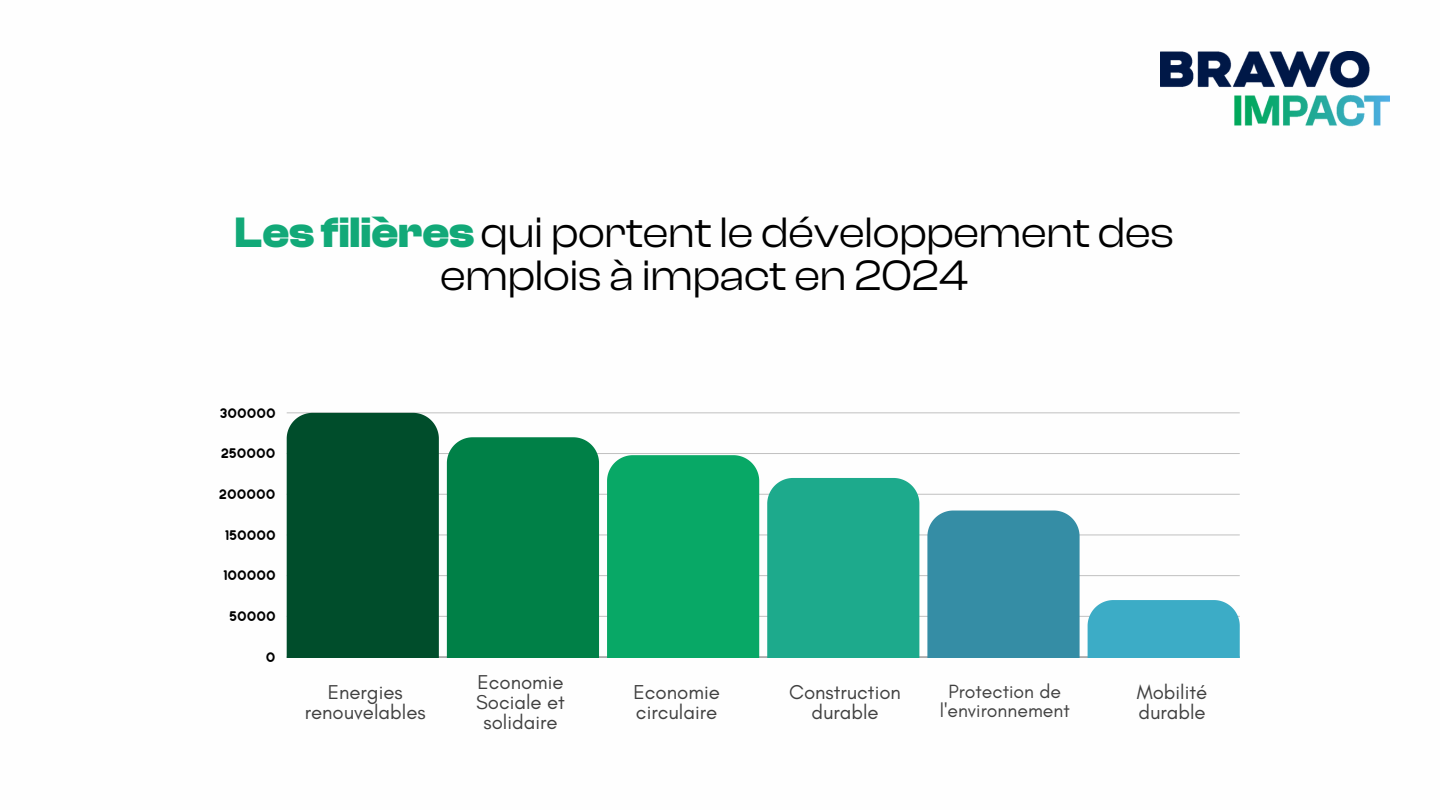
<style>
.page{position:relative;width:1440px;height:810px;background:#fff}
.page>*{position:absolute;margin:0;border:0;box-sizing:border-box;transform-origin:0 0}
.t1{font:44px/43.5px "Clash Display";color:#000;text-align:center}
.t2{font:20.5px "Glacial Indifference";color:#404040}
.t3{font:20.4px/20.2px "Glacial Indifference";color:#404040;text-align:center}
.t4{font:19.5px "Glacial Indifference";color:#404040}
.t5{font:700 14.2px "Leo Rounded";color:#000}
.s1{font-weight:700;color:#12a978}
</style>
<div class="page">
<img style="left:1160px;top:51px;width:230px;height:76px">
<hr style="left:287px;top:657px;width:953px;height:1px;background:#000;opacity:.6">
<hr style="left:287px;top:616px;width:953px;height:1px;background:#000;opacity:.25">
<hr style="left:287px;top:575px;width:953px;height:1px;background:#c8c8c8">
<hr style="left:287px;top:535px;width:953px;height:1px;background:#e2e2e2">
<hr style="left:287px;top:494px;width:953px;height:1px;background:#cfcfcf">
<hr style="left:287px;top:453px;width:953px;height:1px;background:#c2c2c2">
<hr style="left:287px;top:413px;width:953px;height:1px;background:#e8e8e8">
<div style="left:287px;top:413px;width:152px;height:244px;background:#004d2b"></div>
<div style="left:447px;top:437px;width:152px;height:220px;background:#008047"></div>
<div style="left:607px;top:455px;width:152px;height:202px;background:#08a866"></div>
<div style="left:767px;top:478px;width:152px;height:179px;background:#1daa8c"></div>
<div style="left:927px;top:511px;width:153px;height:146px;background:#358da5"></div>
<div style="left:1088px;top:600px;width:152px;height:57px;background:#3cacc6"></div>
<p class="t1" style="left:235px;top:211px;width:940px"><span class="s1">Lesfilières</span>qui portent le développement des emplois à impact en 2024</p>
<p class="t5" style="left:220px;top:404px;width:58px">300000</p>
<p class="t5" style="left:221px;top:445px;width:56px">250000</p>
<p class="t5" style="left:219px;top:486px;width:58px">200000</p>
<p class="t5" style="left:225px;top:527px;width:53px">150000</p>
<p class="t5" style="left:223px;top:567px;width:54px">100000</p>
<p class="t5" style="left:229px;top:608px;width:48px">50000</p>
<p class="t5" style="left:266px;top:649px;width:11px">0</p>
<p class="t3" style="left:328px;top:681px;width:76px">Energies</p>
<h1 class="t3" style="left:305px;top:702px;width:122px">renouvelables</h1>
<p class="t3" style="left:476px;top:671px;width:90px">Economie<br>Sociale et solidaire</p>
<p class="t2" style="left:633px;top:679px;width:88px">Economie</p>
<p class="t2" style="left:636px;top:699px;width:83px">circulaire</p>
<p class="t3" style="left:789px;top:681px;width:113px">Construction durable</p>
<p class="t4" style="left:948px;top:679px;width:114px">Protection de</p>
<p class="t4" style="left:940px;top:699px;width:132px">l'environnement</p>
<p class="t3" style="left:1137px;top:681px;width:72px">Mobilité</p>
<p class="t3" style="left:1138px;top:702px;width:69px">durable</p>
</div>
